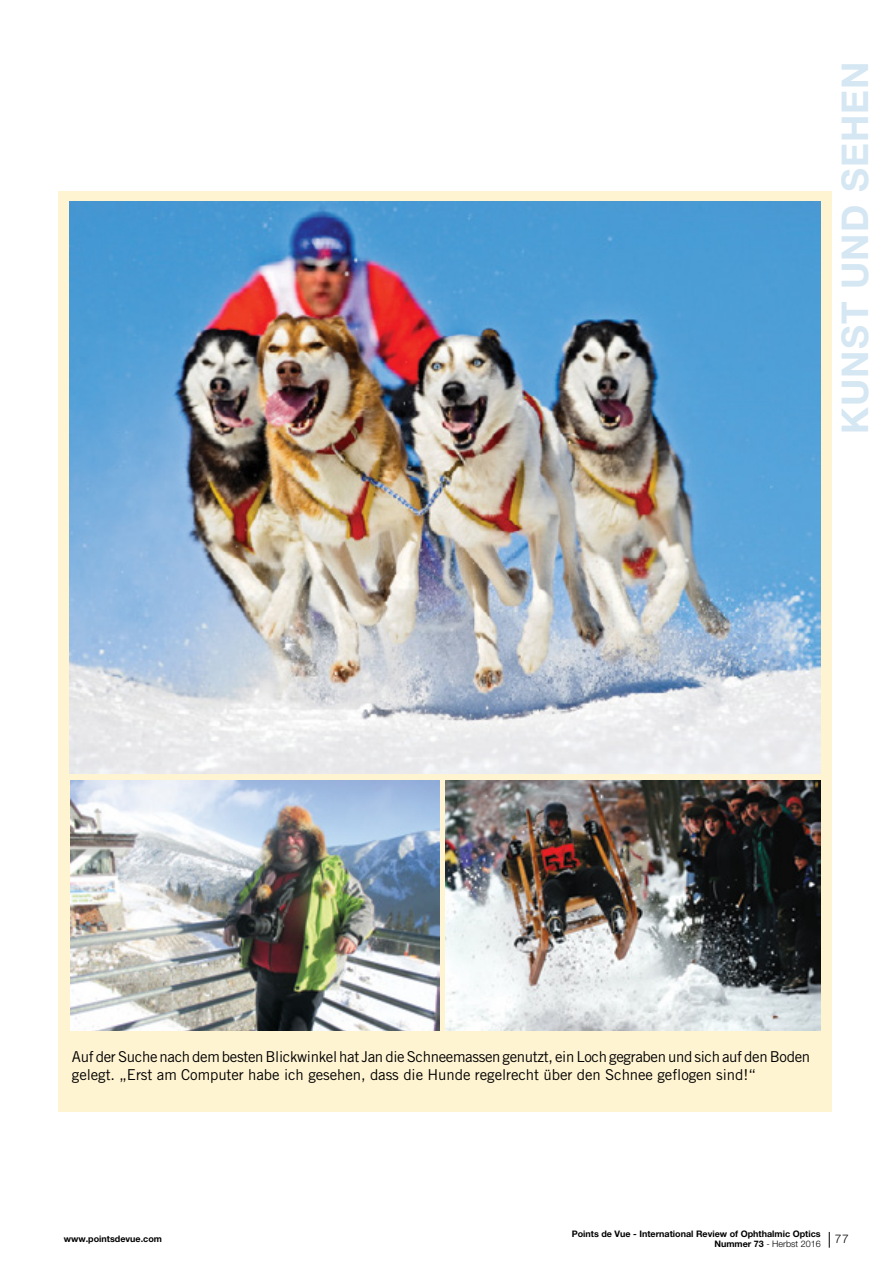
<style>
.page{position:relative;width:893px;height:1263px;background:#fff}
.page>*{position:absolute;margin:0;border:0;box-sizing:border-box;transform-origin:0 0}
.t1{font:700 36.9px "Helvetica Neue LT Std";letter-spacing:.03em;color:#d5e7f3}
.t2{font:15px/18px "Trade Gothic LT Std";letter-spacing:-.02em;color:#000}
.t3{font:300 12px "Helvetica Neue LT Std";color:#000}
.t4{font:700 9px/10.8px "Helvetica Neue LT Std";color:#000;text-align:right}
.s1{font-weight:300}
</style>
<div class="page">
<svg style="left:829px;top:1232px;width:1px;height:16px"></svg>
<div style="left:58px;top:191px;width:774px;height:921px;background:#fff4d2"></div>
<img style="left:70px;top:201px;width:751px;height:573px">
<img style="left:446px;top:780px;width:375px;height:250px">
<img style="left:70px;top:780px;width:369px;height:250px">
<h1 class="t1" style="left:832px;top:434px;width:374px;rotate:-90deg">KUNST UND SEHEN</h1>
<p class="t2" style="left:72px;top:1047px;width:740px">Auf der Suche nach dem besten Blickwinkel hat Jan die Schneemassen genutzt, ein Loch gegraben und sich auf den Boden gelegt. „Erst am Computer habe ich gesehen, dass die Hunde regelrecht über den Schnee geflogen sind!“</p>
<p class="t4" style="left:572px;top:1228px;width:250px">Points de Vue - International Review of Ophthalmic Optics<br>Nummer 73 <span class="s1">- Herbst 2016</span></p>
<p class="t4" style="left:64px;top:1233px;width:100px">www.pointsdevue.com</p>
<p class="t3" style="left:835px;top:1231px;width:15px">77</p>
</div>
